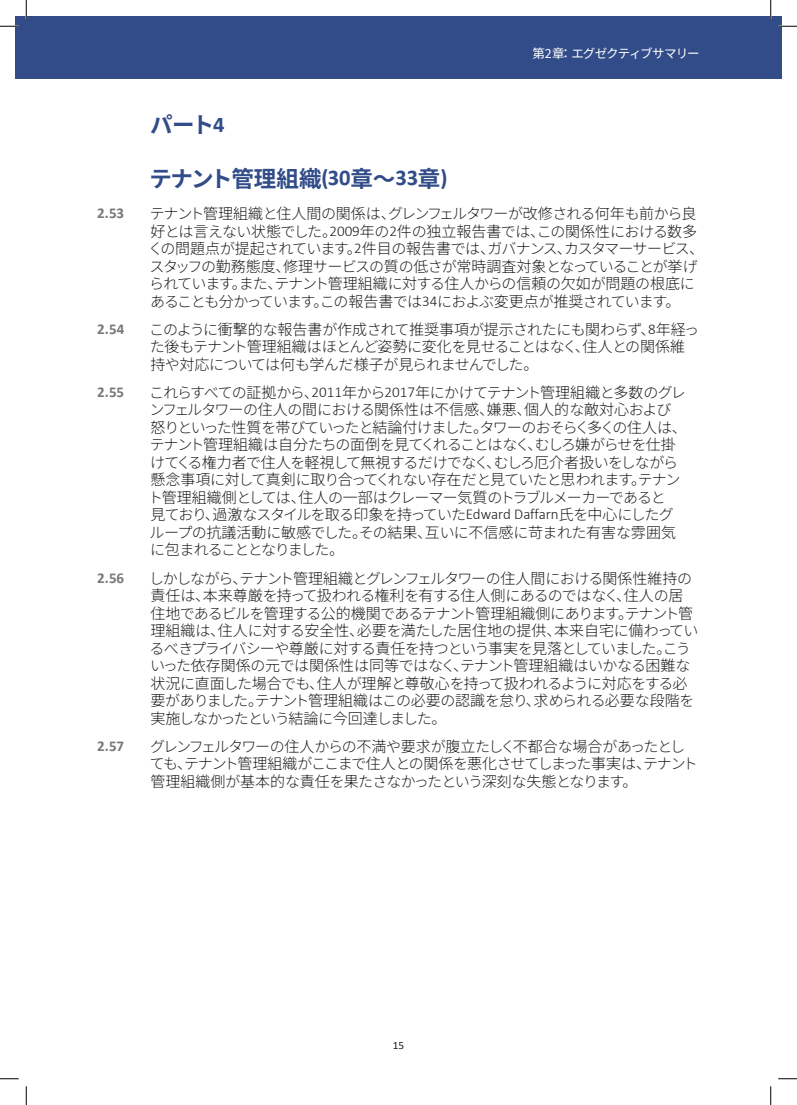
<style>
.page{position:relative;width:797px;height:1105px;background:#fff}
.page>*{position:absolute;margin:0;border:0;box-sizing:border-box;transform-origin:0 0}
.AHead{font:700 22.5px "Noto Sans JP";letter-spacing:-.055em;color:#314c88}
.t1{font:300 15px/17.5px "Noto Sans JP";letter-spacing:-.04em;color:#231f20}
.t2{font:700 15px "Calibri";letter-spacing:-.01em;color:#76787b}
.t3{font:12.5px "Noto Sans JP";letter-spacing:-.07em;color:#fff}
.t4{font:11.25px "Calibri";color:#231f20}
.s1{font-family:"Calibri"}
</style>
<div class="page">
<div style="left:16px;top:16px;width:10px;height:63px;background:#314c88"></div>
<div style="left:26px;top:16px;width:755px;height:63px;background:#314c88"></div>
<svg style="left:0;top:25px;width:19px;height:2px"></svg>
<svg style="left:778px;top:25px;width:19px;height:2px"></svg>
<svg style="left:0;top:1078px;width:19px;height:1px"></svg>
<svg style="left:778px;top:1078px;width:19px;height:1px"></svg>
<svg style="left:25px;top:0;width:2px;height:19px"></svg>
<svg style="left:25px;top:1086px;width:2px;height:19px"></svg>
<svg style="left:770px;top:0;width:1px;height:19px"></svg>
<svg style="left:770px;top:1086px;width:1px;height:19px"></svg>
<h2 class="AHead" style="left:150px;top:112px;width:76px">パート<span class="s1">4</span></h2>
<h2 class="AHead" style="left:149px;top:166px;width:299px">テナント管理組織<span class="s1">(30</span>章～<span class="s1">33</span>章<span class="s1">)</span></h2>
<p class="t3" style="left:532px;top:47px;width:169px">第2章：エグゼクティブサマリー</p>
<p class="t2" style="left:97px;top:203px;width:28px">2.53</p>
<p class="t1" style="left:148px;top:205px;width:557px">テナント管理組織と住人間の関係は、グレンフェルタワーが改修される何年も前から良好とは言えない状態でした。<span class="s1">2009</span>年の<span class="s1">2</span>件の独立報告書では、この関係性における数多くの問題点が提起されています。<span class="s1">2</span>件目の報告書では、ガバナンス、カスタマーサービス、スタッフの勤務態度、修理サービスの質の低さが常時調査対象となっていることが挙げられています。また、テナント管理組織に対する住人からの信頼の欠如が問題の根底にあることも分かっています。この報告書では<span class="s1">34</span>におよぶ変更点が推奨されています。</p>
<p class="t2" style="left:97px;top:318px;width:29px">2.54</p>
<p class="t1" style="left:149px;top:321px;width:551px">このように衝撃的な報告書が作成されて推奨事項が提示されたにも関わらず、<span class="s1">8</span>年経った後もテナント管理組織はほとんど姿勢に変化を見せることはなく、住人との関係維持や対応については何も学んだ様子が見られませんでした。</p>
<p class="t2" style="left:97px;top:381px;width:28px">2.55</p>
<p class="t1" style="left:148px;top:384px;width:540px">これらすべての証拠から、<span class="s1">2011</span>年から<span class="s1">2017</span>年にかけてテナント管理組織と多数のグレンフェルタワーの住人の間における関係性は不信感、嫌悪、個人的な敵対心および怒りといった性質を帯びていったと結論付けました。タワーのおそらく多くの住人は、テナント管理組織は自分たちの面倒を見てくれることはなく、むしろ嫌がらせを仕掛けてくる権力者で住人を軽視して無視するだけでなく、むしろ厄介者扱いをしながら懸念事項に対して真剣に取り合ってくれない存在だと見ていたと思われます。テナント管理組織側としては、住人の一部はクレーマー気質のトラブルメーカーであると<br>見ており、過激なスタイルを取る印象を持っていた<span class="s1">Edward Daffarn</span>氏を中心にしたグループの抗議活動に敏感でした。その結果、互いに不信感に苛まれた有害な雰囲気に包まれることとなりました。</p>
<p class="t2" style="left:97px;top:567px;width:29px">2.56</p>
<p class="t1" style="left:149px;top:570px;width:551px">しかしながら、テナント管理組織とグレンフェルタワーの住人間における関係性維持の責任は、本来尊厳を持って扱われる権利を有する住人側にあるのではなく、住人の居住地であるビルを管理する公的機関であるテナント管理組織側にあります。テナント管理組織は、住人に対する安全性、必要を満たした居住地の提供、本来自宅に備わっているべきプライバシーや尊厳に対する責任を持つという事実を見落としていました。こういった依存関係の元では関係性は同等ではなく、テナント管理組織はいかなる困難な状況に直面した場合でも、住人が理解と尊敬心を持って扱われるように対応をする必要がありました。テナント管理組織はこの必要の認識を怠り、求められる必要な段階を実施しなかったという結論に今回達しました。</p>
<p class="t2" style="left:97px;top:735px;width:28px">2.57</p>
<p class="t1" style="left:150px;top:738px;width:549px">グレンフェルタワーの住人からの不満や要求が腹立たしく不都合な場合があったとしても、テナント管理組織がここまで住人との関係を悪化させてしまった事実は、テナント管理組織側が基本的な責任を果たさなかったという深刻な失態となります。</p>
<p class="t4" style="left:393px;top:1037px;width:13px">15</p>
</div>
